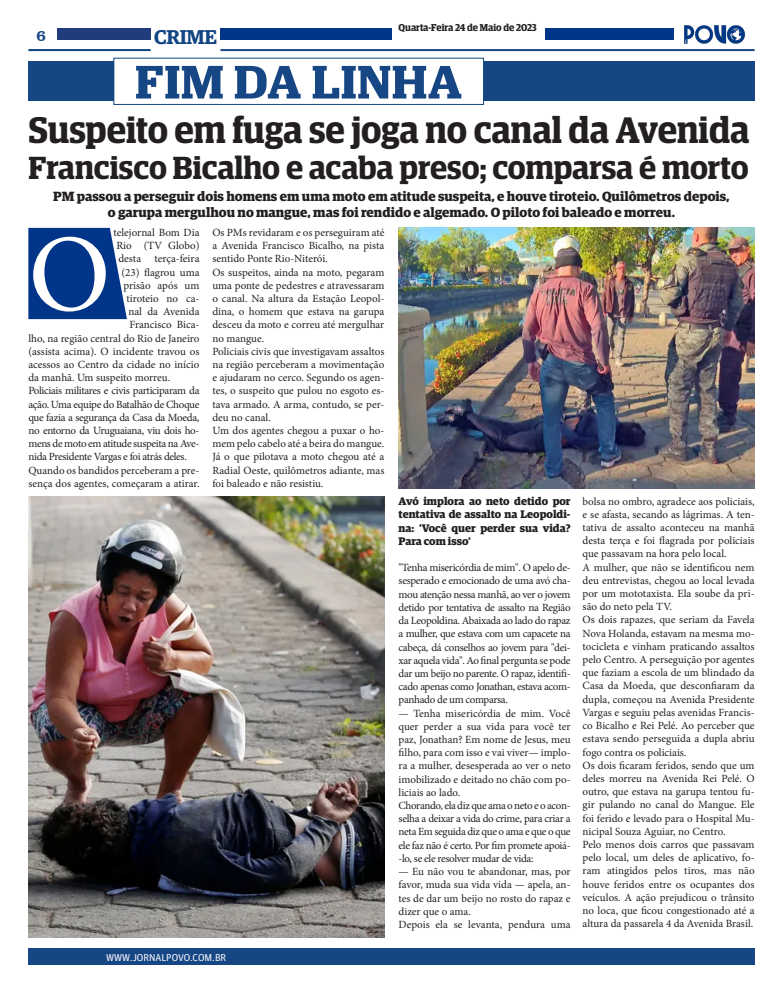
<style>
.page{position:relative;width:783px;height:993px;background:#fff}
.page>*{position:absolute;margin:0;border:0;box-sizing:border-box;transform-origin:0 0}
.t1{font:110px "Minion Pro";color:#fff}
.t2{font:600 47px "Guardian Egyptian Display";letter-spacing:.01em;color:#174685;scale:1.1 1}
.t3{font:600 37px "Guardian Egyptian Display";color:#231f20}
.t4{font:600 32px "Guardian Egyptian Display";letter-spacing:-.005em;color:#231f20}
.t5{font:600 20px "Guardian Egyptian";letter-spacing:-.02em;color:#114683}
.t6{font:16px "Clarendon BT";color:#174685}
.t7{font:700 13.4px "Guardian Egyptian";color:#231f20}
.t8{font:11px/13.2px "Minion Pro";color:#231f20;text-align:justify}
.t9{font:700 11px/13.2px "Guardian Egyptian";color:#231f20;text-align:justify}
.t10{font:600 10px "Guardian Egyptian Display";letter-spacing:-.005em;color:#231f20}
.t11{font:10px "Guardian Agate Sans G1 D Regular";color:#fff}
</style>
<div class="page">
<div style="left:28px;top:947px;width:726px;height:17px;background:#174685"></div>
<img style="left:684px;top:25px;width:62px;height:19px">
<div style="left:57px;top:28px;width:94px;height:12px;background:#203c7d"></div>
<hr style="left:28px;top:49px;width:123px;height:2px;background:#114683">
<div style="left:220px;top:28px;width:171px;height:12px;background:#003589"></div>
<hr style="left:220px;top:49px;width:534px;height:2px;background:#174685">
<div style="left:545px;top:28px;width:129px;height:12px;background:#003589"></div>
<div style="left:28px;top:61px;width:726px;height:40px;background:#174685"></div>
<div style="left:114px;top:58px;width:369px;height:46px;background:#fff"></div>
<div style="left:113px;top:58px;width:371px;height:47px;border:1px solid #114682"></div>
<svg style="left:28px;top:228px;width:99px;height:91px;background:#174793"></svg>
<img style="left:398px;top:228px;width:356px;height:260px">
<img style="left:28px;top:496px;width:356px;height:440px">
<h3 class="t6" style="left:36px;top:25px;width:11px">6</h3>
<p class="t10" style="left:398px;top:22px;width:140px">Quarta-Feira 24 de Maio de 2023</p>
<h3 class="t5" style="left:154px;top:22px;width:64px">CRIME</h3>
<p class="t2" style="left:135px;top:56px;width:299px">FIM DA LINHA</p>
<p class="t3" style="left:28px;top:110px;width:722px">Suspeito em fuga se joga no canal da Avenida</p>
<p class="t4" style="left:28px;top:150px;width:721px">Francisco Bicalho e acaba preso; comparsa é morto</p>
<p class="t7" style="left:53px;top:186px;width:677px">PM passou a perseguir dois homens em uma moto em atitude suspeita, e houve tiroteio. Quilômetros depois,</p>
<p class="t7" style="left:108px;top:202px;width:568px">o garupa mergulhou no mangue, mas foi rendido e algemado. O piloto foi baleado e morreu.</p>
<p class="t8" style="left:113px;top:226px;width:88px">telejornal Bom Dia</p>
<p class="t8" style="left:116px;top:239px;width:85px">Rio (TV Globo)</p>
<p class="t8" style="left:118px;top:252px;width:83px">desta terça-feira</p>
<p class="t8" style="left:121px;top:265px;width:79px">(23) flagrou uma</p>
<p class="t8" style="left:123px;top:278px;width:78px">prisão após um</p>
<p class="t8" style="left:126px;top:292px;width:75px">tiroteio no ca-</p>
<p class="t8" style="left:128px;top:305px;width:73px">nal da Avenida</p>
<p class="t8" style="left:129px;top:318px;width:72px">Francisco Bica-</p>
<p class="t8" style="left:28px;top:331px;width:172px">lho, na região central do Rio de Janeiro</p>
<p class="t8" style="left:28px;top:344px;width:172px">(assista acima). O incidente travou os</p>
<p class="t8" style="left:28px;top:358px;width:172px">acessos ao Centro da cidade no início</p>
<p class="t8" style="left:28px;top:371px;width:143px">da manhã. Um suspeito morreu.</p>
<p class="t8" style="left:28px;top:384px;width:173px">Policiais militares e civis participaram da ação. Uma equipe do Batalhão de Choque que fazia a segurança da Casa da Moeda, no entorno da Uruguaiana, viu dois ho&shy;mens de moto em atitude suspeita na Ave&shy;nida Presidente Vargas e foi atrás deles.</p>
<p class="t8" style="left:28px;top:463px;width:173px">Quando os bandidos perceberam a pre&shy;sença dos agentes, começaram a atirar.</p>
<p class="t1" style="left:28px;top:201px;width:84px">O</p>
<p class="t8" style="left:212px;top:226px;width:173px">Os PMs revidaram e os perseguiram até a Avenida Francisco Bicalho, na pista sentido Ponte Rio-Niterói.</p>
<p class="t8" style="left:212px;top:265px;width:173px">Os suspeitos, ainda na moto, pegaram uma ponte de pedestres e atravessaram o canal. Na altura da Estação Leopol&shy;dina, o homem que estava na garupa desceu da moto e correu até mergulhar no mangue.</p>
<p class="t8" style="left:212px;top:344px;width:173px">Policiais civis que investigavam assaltos na região perceberam a movimentação e ajudaram no cerco. Segundo os agen&shy;tes, o suspeito que pulou no esgoto es&shy;tava armado. A arma, contudo, se per&shy;deu no canal.</p>
<p class="t8" style="left:212px;top:424px;width:173px">Um dos agentes chegou a puxar o ho&shy;mem pelo cabelo até a beira do mangue.</p>
<p class="t8" style="left:212px;top:450px;width:173px">Já o que pilotava a moto chegou até a Radial Oeste, quilômetros adiante, mas foi baleado e não resistiu.</p>
<p class="t11" style="left:106px;top:949px;width:122px">WWW.JORNALPOVO.COM.BR</p>
<p class="t9" style="left:398px;top:493px;width:173px">Avó implora ao neto detido por tentativa de assalto na Leopoldi&shy;na: 'Você quer perder sua vida?<br>Para com isso'</p>
<p class="t8" style="left:398px;top:561px;width:173px">"Tenha misericórdia de mim". O apelo de&shy;sesperado e emocionado de uma avó cha&shy;mou atenção nessa manhã, ao ver o jovem detido por tentativa de assalto na Região da Leopoldina. Abaixada ao lado do rapaz a mulher, que estava com um capacete na cabeça, dá conselhos ao jovem para "dei&shy;xar aquela vida". Ao final pergunta se pode dar um beijo no parente. O rapaz, identifi&shy;cado apenas como Jonathan, estava acom&shy;panhado de um comparsa.</p>
<p class="t8" style="left:398px;top:706px;width:173px">— Tenha misericórdia de mim. Você quer perder a sua vida para você ter paz, Jonathan? Em nome de Jesus, meu filho, para com isso e vai viver— implo&shy;ra a mulher, desesperada ao ver o neto imobilizado e deitado no chão com po&shy;liciais ao lado.</p>
<p class="t8" style="left:398px;top:798px;width:173px">Chorando, ela diz que ama o neto e o acon&shy;selha a deixar a vida do crime, para criar a neta Em seguida diz que o ama e que o que ele faz não é certo. Por fim promete apoiá--lo, se ele resolver mudar de vida:</p>
<p class="t8" style="left:398px;top:864px;width:173px">— Eu não vou te abandonar, mas, por favor, muda sua vida vida — apela, an&shy;tes de dar um beijo no rosto do rapaz e dizer que o ama.</p>
<p class="t8" style="left:398px;top:917px;width:173px">Depois ela se levanta, pendura uma</p>
<p class="t8" style="left:582px;top:494px;width:173px">bolsa no ombro, agradece aos policiais, e se afasta, secando as lágrimas. A ten&shy;tativa de assalto aconteceu na manhã desta terça e foi flagrada por policiais que passavam na hora pelo local.</p>
<p class="t8" style="left:582px;top:560px;width:173px">A mulher, que não se identificou nem deu entrevistas, chegou ao local levada por um mototaxista. Ela soube da pri&shy;são do neto pela TV.</p>
<p class="t8" style="left:582px;top:613px;width:173px">Os dois rapazes, que seriam da Favela Nova Holanda, estavam na mesma mo&shy;tocicleta e vinham praticando assaltos pelo Centro. A perseguição por agentes que faziam a escola de um blindado da Casa da Moeda, que desconfiaram da dupla, começou na Avenida Presidente Vargas e seguiu pelas avenidas Francis&shy;co Bicalho e Rei Pelé. Ao perceber que estava sendo perseguida a dupla abriu fogo contra os policiais.</p>
<p class="t8" style="left:582px;top:758px;width:173px">Os dois ficaram feridos, sendo que um deles morreu na Avenida Rei Pelé. O outro, que estava na garupa tentou fu&shy;gir pulando no canal do Mangue. Ele foi ferido e levado para o Hospital Mu&shy;nicipal Souza Aguiar, no Centro.</p>
<p class="t8" style="left:582px;top:837px;width:173px">Pelo menos dois carros que passavam pelo local, um deles de aplicativo, fo&shy;ram atingidos pelos tiros, mas não houve feridos entre os ocupantes dos veículos. A ação prejudicou o trânsito no loca, que ficou congestionado até a altura da passarela 4 da Avenida Brasil.</p>
</div>
